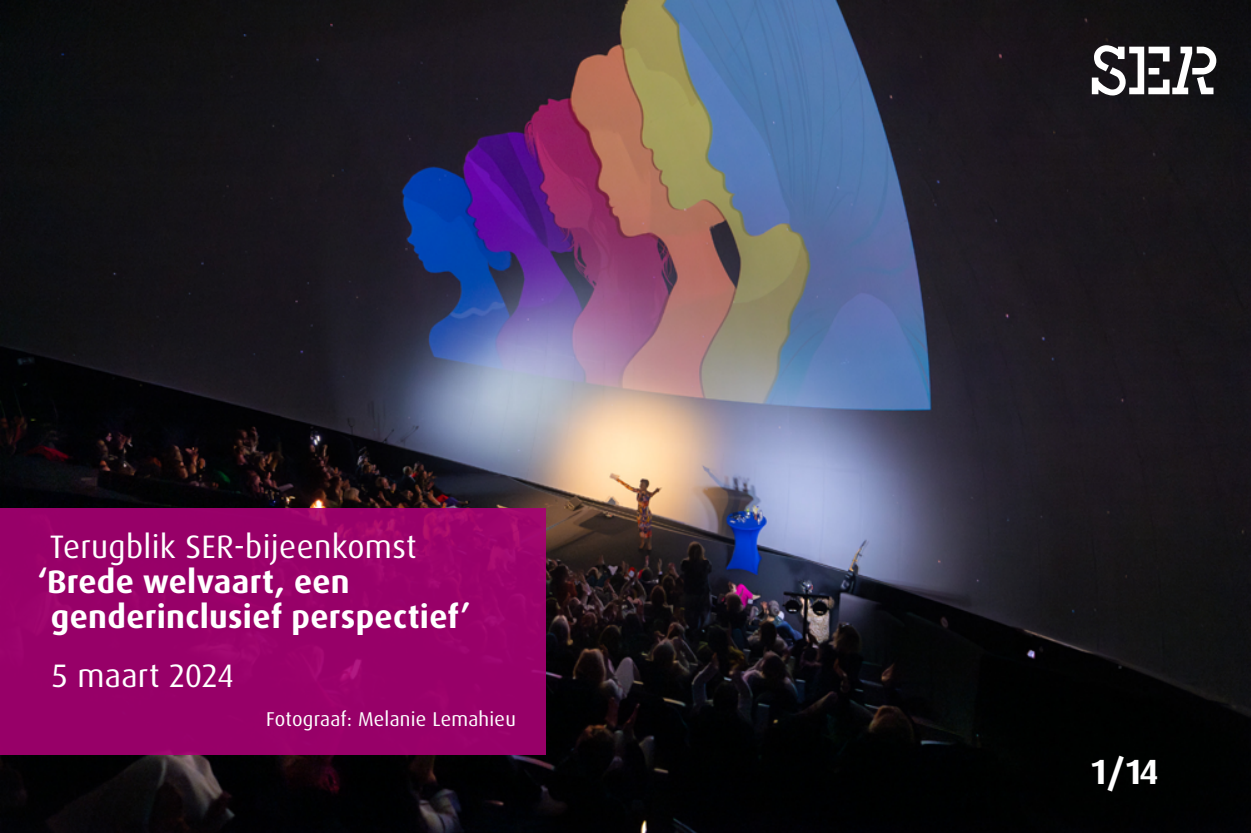
<style>
.page{position:relative;width:1251px;height:833px;background:#fff}
.page>*{position:absolute;margin:0;border:0;box-sizing:border-box;transform-origin:0 0}
.t1{font:700 35px "Dax OT";color:#fff}
.t2{font:700 32.5px/35px "Dax OT";letter-spacing:.01em;color:#fff}
.t3{font:32.5px "Dax OT";letter-spacing:.01em;color:#fff}
.t4{font:20px "Dax OT";letter-spacing:.01em;color:#fff}
</style>
<div class="page">
<img style="left:0;top:0;width:1250px;height:833px">
<div style="left:0;top:508px;width:546px;height:246px;background:#980068"></div>
<svg style="left:1091px;top:45px;width:124px;height:50px"></svg>
<p class="t3" style="left:50px;top:526px;width:368px">Terugblik SER-bijeenkomst</p>
<p class="t2" style="left:51px;top:564px;width:420px;text-indent:-13px">‘Brede welvaart, een genderinclusief perspectief’</p>
<p class="t3" style="left:52px;top:655px;width:183px">5 maart 2024</p>
<p class="t4" style="left:266px;top:707px;width:251px">Fotograaf: Melanie Lemahieu</p>
<p class="t1" style="left:1091px;top:749px;width:69px">1/14</p>
</div>
